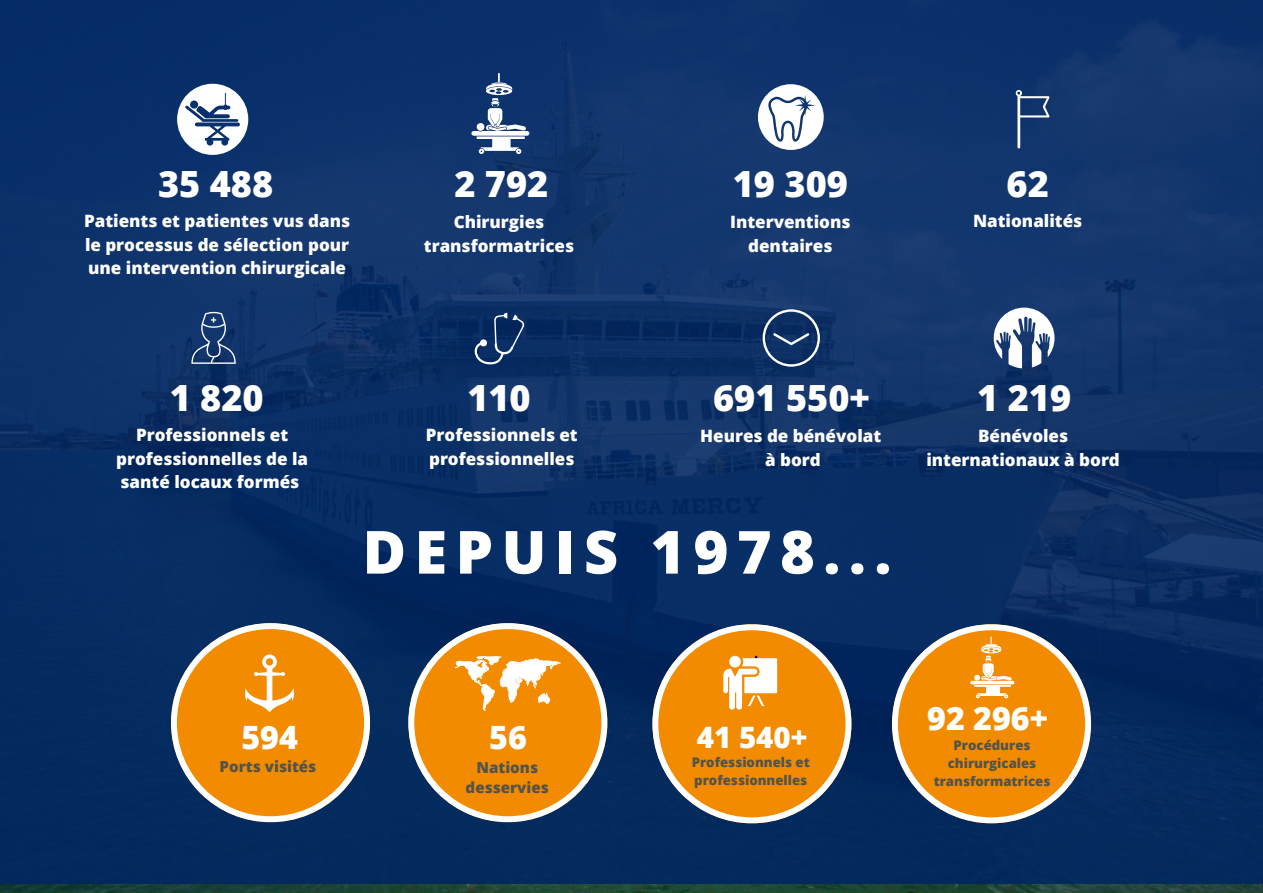
<style>
.page{position:relative;width:1263px;height:893px;background:#fff}
.page>*{position:absolute;margin:0;border:0;box-sizing:border-box;transform-origin:0 0}
.t1{font:800 59.55px "Open Sans";letter-spacing:.14em;color:#fff}
.t2{font:800 36.15px "Open Sans";color:#fff}
.t3{font:800 32.25px "Open Sans";color:#fff}
.t4{font:800 29.55px "Open Sans";color:#fff}
.t5{font:800 17.1px/23.5px "Open Sans";color:#fff;text-align:center}
.t6{font:800 16.95px/23.5px "Open Sans";color:#fff;text-align:center}
.t7{font:800 15.15px/20.2px "Open Sans";color:#54534a;text-align:center}
.t8{font:800 13.2px/18px "Open Sans";color:#54534a}
</style>
<div class="page">
<div style="left:0;top:0;width:1263px;height:884px;background:linear-gradient(to right,#082e66,#0f3268)"></div>
<svg style="left:177px;top:84px;width:71px;height:71px"></svg>
<svg style="left:171px;top:623px;width:199px;height:199px;background:#c08330"></svg>
<svg style="left:408px;top:623px;width:199px;height:199px;background:#c08637"></svg>
<svg style="left:652px;top:624px;width:199px;height:199px;background:#c08536"></svg>
<svg style="left:892px;top:624px;width:199px;height:199px;background:#c08230"></svg>
<svg style="left:471px;top:73px;width:58px;height:81px"></svg>
<svg style="left:475px;top:313px;width:49px;height:51px;background:#274675"></svg>
<svg style="left:758px;top:84px;width:66px;height:66px"></svg>
<hr style="left:1017px;top:94px;width:3px;height:54px;background:#fff;border-radius:2px">
<svg style="left:1016px;top:90px;width:33px;height:27px"></svg>
<svg style="left:994px;top:308px;width:60px;height:60px"></svg>
<svg style="left:191px;top:312px;width:45px;height:52px;background:#325080"></svg>
<svg style="left:763px;top:309px;width:57px;height:58px;background:#314e7b"></svg>
<h2 class="t2" style="left:158px;top:156px;width:117px">35 488</h2>
<p class="t6" style="left:84px;top:208px;width:267px;text-align:justify">Patients et patientes vus dans le processus de sélection pour une intervention chirurgicale</p>
<h2 class="t2" style="left:454px;top:156px;width:96px">2 792</h2>
<h2 class="t2" style="left:1006px;top:156px;width:44px">62</h2>
<h2 class="t2" style="left:733px;top:156px;width:117px">19 309</h2>
<p class="t6" style="left:730px;top:209px;width:122px">Interventions dentaires</p>
<p class="t6" style="left:973px;top:208px;width:111px">Nationalités</p>
<p class="t6" style="left:424px;top:209px;width:152px">Chirurgies transformatrices</p>
<h2 class="t2" style="left:170px;top:370px;width:96px">1 820</h2>
<h2 class="t2" style="left:467px;top:370px;width:65px">110</h2>
<p class="t5" style="left:116px;top:422px;width:193px">Professionnels et professionnelles de la santé locaux formés</p>
<p class="t6" style="left:426px;top:422px;width:153px;text-align:left">Professionnels et professionnelles</p>
<h2 class="t2" style="left:713px;top:370px;width:158px">691 550+</h2>
<p class="t6" style="left:700px;top:423px;width:182px">Heures de bénévolat à bord</p>
<h1 class="t1" style="left:362px;top:507px;width:530px">DEPUIS 1978...</h1>
<h2 class="t2" style="left:977px;top:370px;width:96px">1 219</h2>
<p class="t5" style="left:926px;top:423px;width:195px">Bénévoles internationaux à bord</p>
<h3 class="t3" style="left:241px;top:713px;width:58px">594</h3>
<p class="t7" style="left:220px;top:755px;width:98px">Ports visités</p>
<h3 class="t3" style="left:489px;top:713px;width:39px">56</h3>
<h3 class="t4" style="left:697px;top:715px;width:112px">41 540+</h3>
<p class="t7" style="left:466px;top:756px;width:85px">Nations desservies</p>
<p class="t8" style="left:692px;top:753px;width:120px">Professionnels et professionnelles</p>
<h3 class="t3" style="left:927px;top:694px;width:122px">92 296+</h3>
<p class="t8" style="left:934px;top:736px;width:118px;text-align:center">Procédures chirurgicales transformatrices</p>
</div>
